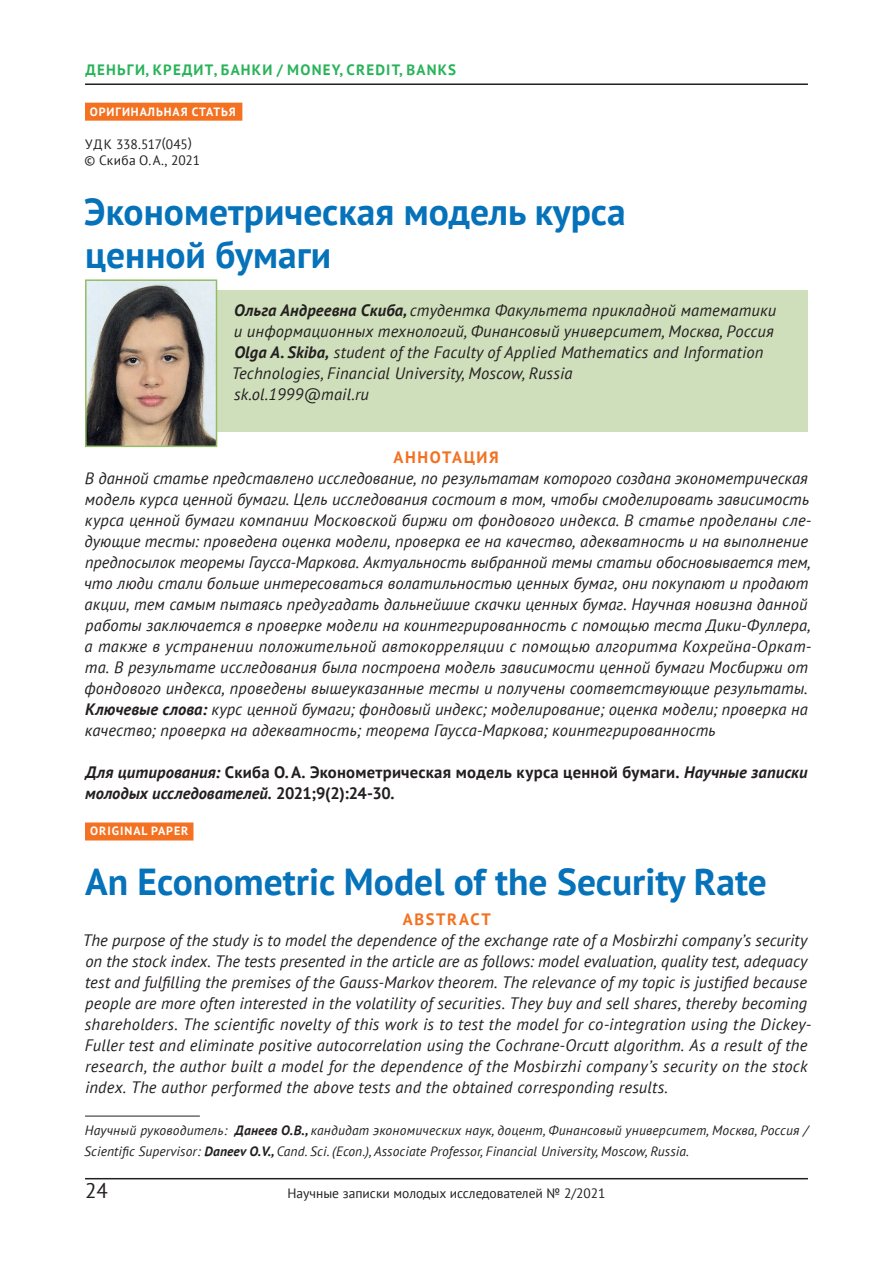
<style>
.page{position:relative;width:893px;height:1263px;background:#fff}
.page>*{position:absolute;margin:0;border:0;box-sizing:border-box;transform-origin:0 0}
.t1{font:700 37.5px/42.8px "PT Sans";color:#0572ba}
.t2{font:21px "PT Sans";color:#231f20}
.t3{font:italic 16.5px/21px "PT Sans";letter-spacing:.01em;color:#231f20}
.t4{font:700 16.5px/21px "PT Sans";letter-spacing:.015em;color:#231f20}
.t5{font:700 16.5px "PT Sans";letter-spacing:.105em;color:#f37121}
.t6{font:700 15px "PT Sans";letter-spacing:.08em;color:#29b359}
.t7{font:italic 13.5px/21px "PT Sans";letter-spacing:.01em;color:#231f20}
.t8{font:13.5px/16.5px "PT Sans";color:#231f20}
.t9{font:700 12px "PT Sans";letter-spacing:.08em;color:#fff}
.s1{font-weight:700}
.s2{font-style:italic}
</style>
<div class="page">
<hr style="left:85px;top:1178px;width:723px;height:1px;background:#231f20">
<hr style="left:85px;top:83px;width:723px;height:2px;background:#231f20">
<div style="left:85px;top:291px;width:723px;height:141px;background:#cfdfbb"></div>
<div style="left:85px;top:103px;width:157px;height:18px;background:#f37121"></div>
<div style="left:85px;top:822px;width:108px;height:18px;background:#f37121"></div>
<img style="left:88px;top:282px;width:126px;height:162px">
<div style="left:85px;top:279px;width:132px;height:168px;border:2px solid #93bc68"></div>
<hr style="left:85px;top:1116px;width:115px;height:1px;background:#231f20">
<p class="t6" style="left:86px;top:60px;width:11px">ДЕН</p>
<p class="t6" style="left:117px;top:60px;width:57px">ЬГИ, КРЕДИТ</p>
<p class="t6" style="left:214px;top:60px;width:98px">, БАН КИ / MONE</p>
<p class="t6" style="left:332px;top:60px;width:125px">Y, CREDIT, BANKS</p>
<p class="t9" style="left:90px;top:103px;width:9px">ОРИ</p>
<p class="t9" style="left:116px;top:103px;width:16px">ГИНАЛ</p>
<p class="t9" style="left:156px;top:103px;width:44px">ЬНАЯ СТАТ</p>
<p class="t9" style="left:221px;top:103px;width:16px">ЬЯ</p>
<p class="t8" style="left:85px;top:135px;width:117px">УДК 338.517(045) © Скиба О.А., 2021</p>
<h1 class="t1" style="left:84px;top:190px;width:543px">Эконометрическая модель курса ценной бумаги</h1>
<p class="t3" style="left:232px;top:300px;width:546px"><span class="s1">Ольга Андреевна Скиба,</span> студентка Факультета прикладной математики и информационных технологий, Финансовый университет, Москва, Россия <span class="s1">Olga A. Skiba,</span> student of the Faculty of Applied Mathematics and Information Technologies, Financial University, Moscow, Russia<br>sk.ol.1999@mail.ru</p>
<p class="t5" style="left:394px;top:447px;width:13px">АННОТАЦИ</p>
<p class="t5" style="left:489px;top:447px;width:11px">Я</p>
<p class="t3" style="left:84px;top:468px;width:729px">В данной статье представлено исследование, по результатам которого создана эконометрическая модель курса ценной бумаги. Цель исследования состоит в том, чтобы смоделировать зависимость курса ценной бумаги компании Московской биржи от фондового индекса. В статье проделаны сле&shy;дующие тесты: проведена оценка модели, проверка ее на качество, адекватность и на выполнение предпосылок теоремы Гаусса-Маркова. Актуальность выбранной темы статьи обосновывается тем, что люди стали больше интересоваться волатильностью ценных бумаг, они покупают и продают акции, тем самым пытаясь предугадать дальнейшие скачки ценных бумаг. Научная новизна данной работы заключается в проверке модели на коинтегрированность с помощью теста Дики-Фуллера, а также в устранении положительной автокорреляции с помощью алгоритма Кохрейна-Оркат&shy;та. В результате исследования была построена модель зависимости ценной бумаги Мосбиржи от фондового индекса, проведены вышеуказанные тесты и получены соответствующие результаты.<br><span class="s1">Ключевые слова:</span> курс ценной бумаги; фондовый индекс; моделирование; оценка модели; проверка на качество; проверка на адекватность; теорема Гаусса-Маркова; коинтегрированность</p>
<p class="t4" style="left:85px;top:762px;width:724px"><span class="s2">Для цитирования:</span> Скиба О. А. Эконометрическая модель курса ценной бумаги. <span class="s2">Научные записки молодых исследователей.</span> 2021;9(2):24-30.</p>
<p class="t9" style="left:90px;top:823px;width:100px">ORIGINAL PAPER</p>
<h1 class="t1" style="left:85px;top:860px;width:683px">An Econometric Model of the Security Rate</h1>
<p class="t5" style="left:403px;top:909px;width:89px">ABSTRACT</p>
<p class="t3" style="left:83px;top:930px;width:730px">The purpose of the study is to model the dependence of the exchange rate of a Mosbirzhi company’s security on the stock index. The tests presented in the article are as follows: model evaluation, quality test, adequacy test and fulfilling the premises of the Gauss-Markov theorem. The relevance of my topic is justified because people are more often interested in the volatility of securities. They buy and sell shares, thereby becoming shareholders. The scientific novelty of this work is to test the model for co-integration using the Dickey-Fuller test and eliminate positive autocorrelation using the Cochrane-Orcutt algorithm. As a result of the research, the author built a model for the dependence of the Mosbirzhi company’s security on the stock index. The author performed the above tests and the obtained corresponding results.</p>
<p class="t7" style="left:84px;top:1120px;width:725px">Научный руководитель: <span class="s1">Данеев О.В.,</span> кандидат экономических наук, доцент, Финансовый университет, Москва, Россия /<br>Scientific Supervisor: <span class="s1">Daneev O.V.,</span> Cand. Sci. (Econ.), Associate Professor, Financial University, Moscow, Russia.</p>
<p class="t2" style="left:85px;top:1177px;width:24px">24</p>
<p class="t8" style="left:287px;top:1185px;width:320px">Научные записки молодых исследователей № 2/2021</p>
</div>
